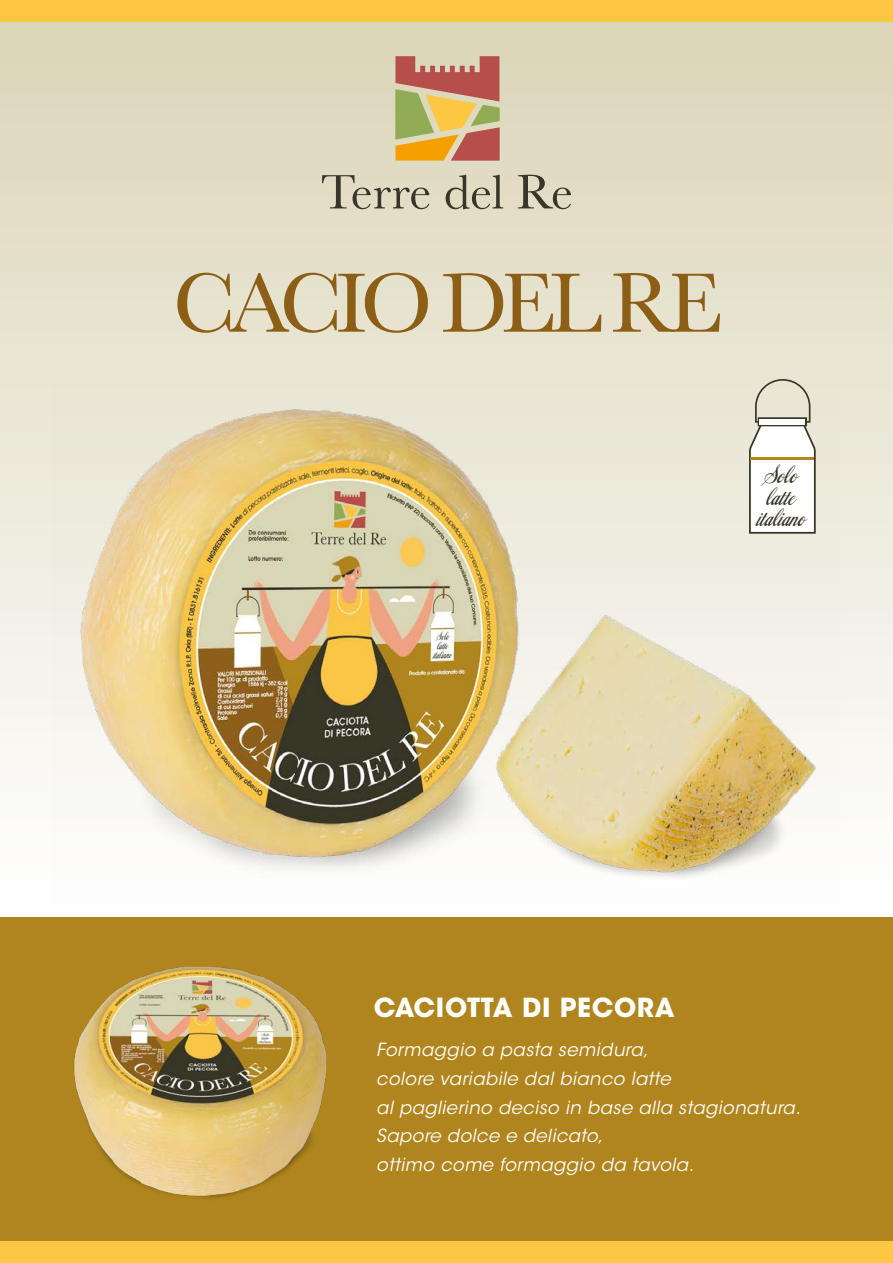
<style>
.page{position:relative;width:893px;height:1263px;background:#fff}
.page>*{position:absolute;margin:0;border:0;box-sizing:border-box;transform-origin:0 0}
.t1{font:87.45px "Baskerville";letter-spacing:-.075em;color:#8d5f16}
.t2{font:500 26.1px/21.3px "Colagraph";color:#393627;text-align:center}
.t3{font:700 26.1px "ITC Avant Garde Std";letter-spacing:.025em;color:#fff}
.t4{font:italic 18px/28.8px "ITC Avant Garde Std";letter-spacing:.025em;color:#fff}
</style>
<div class="page">
<div style="left:0;top:0;width:893px;height:917px;background:linear-gradient(to bottom,#d9d4b6,#fff)"></div>
<div style="left:0;top:917px;width:893px;height:346px;background:#b0851d"></div>
<div style="left:0;top:0;width:893px;height:21px;background:#fdc643"></div>
<div style="left:0;top:1242px;width:893px;height:21px;background:#fdc643"></div>
<svg style="left:322px;top:175px;width:107px;height:34px"></svg>
<svg style="left:446px;top:175px;width:57px;height:34px"></svg>
<svg style="left:518px;top:175px;width:53px;height:34px"></svg>
<svg style="left:395px;top:56px;width:105px;height:105px"></svg>
<img style="left:51px;top:378px;width:791px;height:525px">
<img style="left:74px;top:966px;width:253px;height:233px">
<svg style="left:746px;top:378px;width:71px;height:157px"></svg>
<div style="left:758px;top:417px;width:49px;height:9px;border:4px solid #393627"></div>
<div style="left:759px;top:419px;width:46px;height:6px;background:#fff"></div>
<hr style="left:751px;top:457px;width:63px;height:2px;background:#b0851d">
<h1 class="t1" style="left:173px;top:248px;width:551px">CACIO DEL RE</h1>
<h2 class="t2" style="left:756px;top:465px;width:50px">Solo latte italiano</h2>
<h2 class="t3" style="left:374px;top:990px;width:302px">CACIOTTA DI PECORA</h2>
<p class="t4" style="left:376px;top:1036px;width:426px">Formaggio a pasta semidura,<br>colore variabile dal bianco latte<br>al paglierino deciso in base alla stagionatura.<br>Sapore dolce e delicato,<br>ottimo come formaggio da tavola.</p>
</div>
